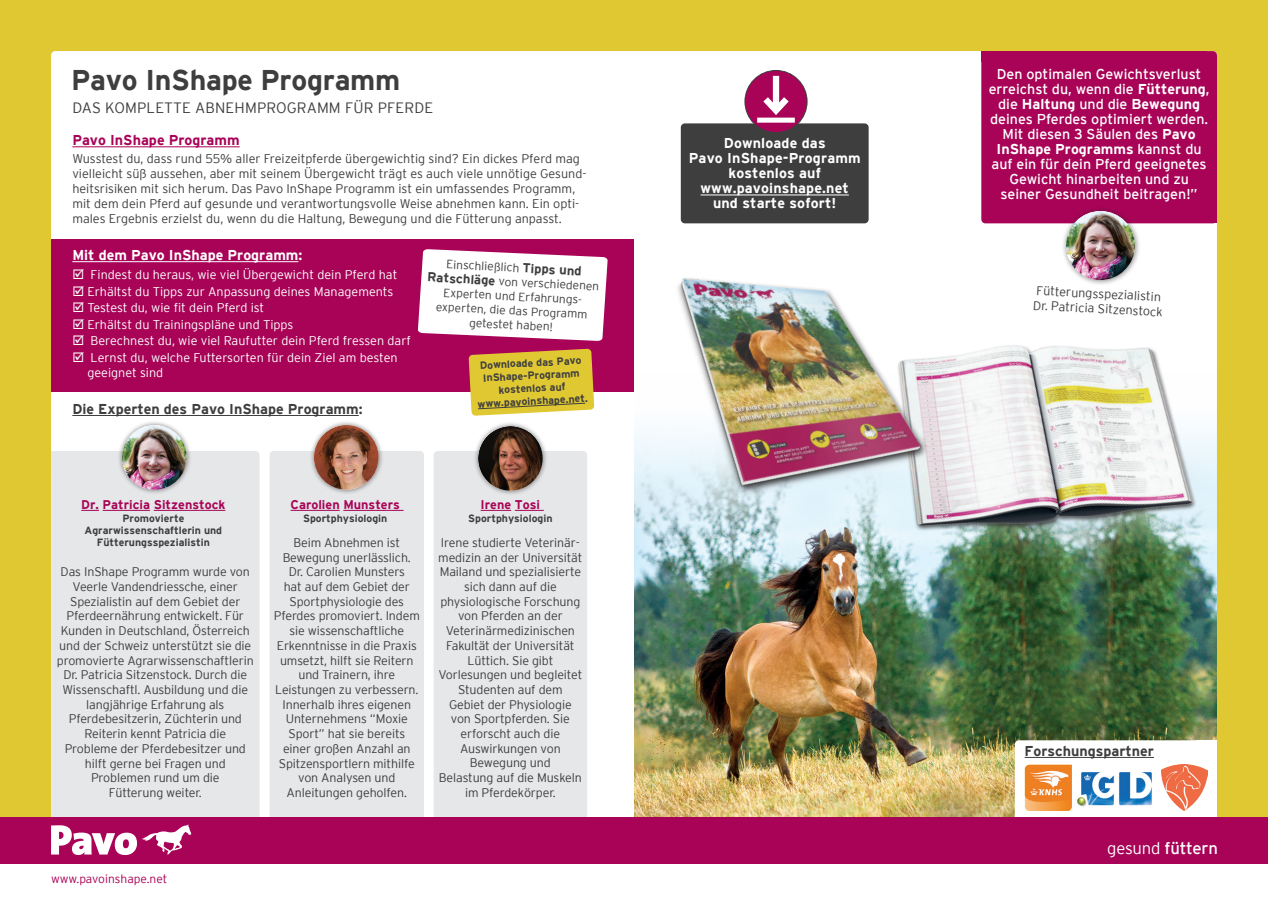
<style>
.page{position:relative;width:1268px;height:902px;background:#fff}
.page>*{position:absolute;margin:0;border:0;box-sizing:border-box;transform-origin:0 0}
.t1{font:700 28.5px "Interstate";letter-spacing:-.01em;color:#3e3e3f}
.t2{font:16.65px "Interstate";letter-spacing:-.01em;color:#fff}
.t3{font:300 15px "Interstate";letter-spacing:.01em;color:#3e3e3f}
.t4{font:14.25px/15px "Interstate";color:#fff;text-align:center}
.t5{font:700 14.25px/15px "Interstate";letter-spacing:.01em;color:#fff;text-align:center}
.t6{font:700 14.25px "Interstate";color:#3e3e3f}
.t7{font:700 14.25px "Interstate";color:#a80357}
.t8{font:300 12.6px/15px "Interstate";color:#3e3e3f}
.t9{font:300 12.6px/15px "Interstate";color:#fff}
.t10{font:700 12.6px "Interstate";color:#a80357}
.t11{font:300 12.45px/14.7px "Interstate";letter-spacing:-.01em;color:#3e3e3f;text-align:center}
.t12{font:300 12px/14.2px "Interstate";color:#3e3e3f;text-align:center}
.t13{font:300 12px "Interstate";color:#a80357}
.t14{font:700 10.5px/12.8px "Interstate";color:#3e3e3f;text-align:center}
.s1{font-weight:700;font-size:12.9px}
.s2{font-weight:700}
.s3{font-weight:300}
</style>
<div class="page">
<div style="left:0;top:0;width:1267px;height:820px;background:#e0c832"></div>
<div style="left:51px;top:51px;width:1165px;height:782px;background:#fff;border-radius:4px"></div>
<img style="left:634px;top:588px;width:582px;height:229px">
<div style="left:680px;top:123px;width:188px;height:100px;background:#3e3e3f;border-radius:4px"></div>
<div style="left:744px;top:70px;width:63px;height:63px;background:#a80357;border-radius:50%"></div>
<div style="left:744px;top:70px;width:63px;height:63px;border:1px solid #3e3e3f;border-radius:50%"></div>
<div style="left:772px;top:76px;width:7px;height:34px;background:#fff"></div>
<svg style="left:757px;top:90px;width:38px;height:30px"></svg>
<div style="left:757px;top:118px;width:37px;height:5px;background:#fff"></div>
<div style="left:981px;top:51px;width:235px;height:172px;background:#a80357;border-radius:4px"></div>
<div style="left:981px;top:51px;width:225px;height:11px;background:#a80357"></div>
<div style="left:1060px;top:206px;width:80px;height:80px;background:#231f20;opacity:.55"></div>
<img style="left:1065px;top:211px;width:69px;height:69px;border-radius:34px">
<img style="left:846px;top:268px;width:371px;height:345px">
<div style="left:51px;top:239px;width:583px;height:152px;background:#a80357"></div>
<img style="left:594px;top:185px;width:434px;height:403px">
<div style="left:51px;top:451px;width:208px;height:373px;background:#e6e7e9;border-radius:4px"></div>
<div style="left:269px;top:451px;width:155px;height:373px;background:#e6e7e9;border-radius:4px"></div>
<div style="left:433px;top:451px;width:154px;height:373px;background:#e6e7e9;border-radius:4px"></div>
<div style="left:1014px;top:740px;width:202px;height:80px;background:#fff;border-radius:4px"></div>
<div style="left:1195px;top:740px;width:21px;height:80px;background:#fff"></div>
<img style="left:1163px;top:764px;width:43px;height:46px">
<img style="left:1086px;top:769px;width:77px;height:37px">
<img style="left:1011px;top:764px;width:75px;height:46px">
<div style="left:0;top:817px;width:1267px;height:46px;background:#a80357"></div>
<svg style="left:51px;top:824px;width:140px;height:31px"></svg>
<hr style="left:1024px;top:757px;width:129px;height:1px;background:#3e3e3f">
<div style="left:51px;top:451px;width:37px;height:22px;background:#e6e7e9"></div>
<hr style="left:72px;top:146px;width:168px;height:1px;background:#a80357">
<hr style="left:72px;top:415px;width:287px;height:1px;background:#3e3e3f">
<div style="left:117px;top:420px;width:75px;height:75px;background:#231f20;opacity:.55"></div>
<img style="left:122px;top:425px;width:65px;height:64px;border-radius:32px">
<div style="left:309px;top:420px;width:75px;height:75px;background:#231f20;opacity:.55"></div>
<img style="left:314px;top:425px;width:64px;height:64px;border-radius:32px">
<div style="left:473px;top:421px;width:75px;height:75px;background:#231f20;opacity:.55"></div>
<img style="left:478px;top:426px;width:64px;height:64px;border-radius:32px">
<svg style="left:417px;top:249px;width:190px;height:92px;background:#f5e2eb"></svg>
<svg style="left:81px;top:510px;width:18px;height:1px"></svg>
<hr style="left:103px;top:510px;width:47px;height:1px;background:#a80357">
<hr style="left:154px;top:510px;width:71px;height:1px;background:#a80357">
<hr style="left:290px;top:510px;width:49px;height:1px;background:#a80357">
<hr style="left:343px;top:510px;width:60px;height:1px;background:#a80357">
<hr style="left:480px;top:510px;width:31px;height:1px;background:#a80357">
<svg style="left:515px;top:510px;width:28px;height:1px"></svg>
<svg style="left:468px;top:348px;width:126px;height:67px;background:#dbba3e"></svg>
<hr style="left:72px;top:261px;width:226px;height:1px;background:#fff">
<h1 class="t1" style="left:71px;top:64px;width:330px">Pavo InShape Programm</h1>
<p class="t3" style="left:72px;top:99px;width:362px">DAS KOMPLETTE ABNEHMPROGRAMM FÜR PFERDE</p>
<p class="t7" style="left:72px;top:132px;width:169px">Pavo InShape Programm</p>
<p class="t8" style="left:72px;top:151px;width:515px">Wusstest du, dass rund 55% aller Freizeitpferde übergewichtig sind? Ein dickes Pferd mag vielleicht süß aussehen, aber mit seinem Übergewicht trägt es auch viele unnötige Gesund&shy;heitsrisiken mit sich herum. Das Pavo InShape Programm ist ein umfassendes Programm, mit dem dein Pferd auf gesunde und verantwortungsvolle Weise abnehmen kann. Ein opti&shy;males Ergebnis erzielst du, wenn du die Haltung, Bewegung und die Fütterung anpasst.</p>
<p class="t5" style="left:72px;top:247px;width:231px">Mit dem Pavo InShape Programm:</p>
<p class="t9" style="left:72px;top:267px;width:326px">☑ Findest du heraus, wie viel Übergewicht dein Pferd hat</p>
<p class="t9" style="left:72px;top:284px;width:322px">☑ Erhältst du Tipps zur Anpassung deines Managements</p>
<p class="t9" style="left:72px;top:300px;width:193px">☑ Testest du, wie fit dein Pferd ist</p>
<p class="t9" style="left:72px;top:317px;width:222px">☑ Erhältst du Trainingspläne und Tipps</p>
<p class="t9" style="left:72px;top:333px;width:340px">☑ Berechnest du, wie viel Raufutter dein Pferd fressen darf</p>
<p class="t9" style="left:87px;top:350px;width:312px;text-indent:-15px">☑ Lernst du, welche Futtersorten für dein Ziel am besten geeignet sind</p>
<p class="t6" style="left:72px;top:401px;width:292px">Die Experten des Pavo InShape Programm:</p>
<p class="t12" style="left:428px;top:256px;width:174px;rotate:3deg">Einschließlich <span class="s1">Tipps und<br>Ratschläge</span> von verschiedenen<br>Experten und Erfahrungs&shy;experten, die das Programm getestet haben!</p>
<p class="t14" style="left:475px;top:359px;width:112px;rotate:-3deg">Downloade das Pavo<br>InShape-Programm kostenlos auf www.pavoinshape.net.</p>
<p class="t10" style="left:81px;top:497px;width:146px">Dr. Patricia Sitzenstock</p>
<p class="t14" style="left:84px;top:512px;width:139px;line-height:12px">Promovierte<br>Agrarwissenschaftlerin und<br>Fütterungsspezialistin</p>
<p class="t11" style="left:57px;top:564px;width:198px">Das InShape Programm wurde von<br>Veerle Vandendriessche, einer<br>Spezialistin auf dem Gebiet der<br>Pferdeernährung entwickelt. Für<br>Kunden in Deutschland, Österreich und der Schweiz unterstützt sie die promovierte Agrarwissenschaftlerin<br>Dr. Patricia Sitzenstock. Durch die<br>Wissenschaftl. Ausbildung und die langjährige Erfahrung als<br>Pferdebesitzerin, Züchterin und<br>Reiterin kennt Patricia die<br>Probleme der Pferdebesitzer und hilft gerne bei Fragen und<br>Problemen rund um die<br>Fütterung weiter.</p>
<p class="t10" style="left:290px;top:497px;width:111px">Carolien Munsters</p>
<p class="t14" style="left:303px;top:512px;width:86px">Sportphysiologin</p>
<p class="t10" style="left:480px;top:497px;width:61px">Irene Tosi</p>
<p class="t14" style="left:468px;top:512px;width:86px">Sportphysiologin</p>
<p class="t11" style="left:274px;top:535px;width:148px">Beim Abnehmen ist<br>Bewegung unerlässlich.<br>Dr. Carolien Munsters<br>hat auf dem Gebiet der<br>Sportphysiologie des<br>Pferdes promoviert. Indem sie wissenschaftliche<br>Erkenntnisse in die Praxis umsetzt, hilft sie Reitern und Trainern, ihre<br>Leistungen zu verbessern.<br>Innerhalb ihres eigenen<br>Unternehmens “Moxie<br>Sport” hat sie bereits einer großen Anzahl an<br>Spitzensportlern mithilfe von Analysen und<br>Anleitungen geholfen.</p>
<p class="t11" style="left:438px;top:535px;width:146px">Irene studierte Veterinär&shy;medizin an der Universität<br>Mailand und spezialisierte sich dann auf die physiologische Forschung von Pferden an der<br>Veterinärmedizinischen<br>Fakultät der Universität<br>Lüttich. Sie gibt<br>Vorlesungen und begleitet<br>Studenten auf dem<br>Gebiet der Physiologie von Sportpferden. Sie erforscht auch die<br>Auswirkungen von<br>Bewegung und<br>Belastung auf die Muskeln im Pferdekörper.</p>
<p class="t13" style="left:51px;top:871px;width:118px">www.pavoinshape.net</p>
<p class="t5" style="left:688px;top:135px;width:173px">Downloade das<br>Pavo InShape-Programm kostenlos auf www.pavoinshape.net und starte sofort!</p>
<p class="t4" style="left:988px;top:66px;width:222px">Den optimalen Gewichtsverlust erreichst du, wenn die <span class="s2">Fütterung</span>, die <span class="s2">Haltung</span> und die <span class="s2">Bewegung </span>deines Pferdes optimiert werden.<br>Mit diesen 3 Säulen des <span class="s2">Pavo<br>InShape Programms</span> kannst du auf ein für dein Pferd geeignetes<br>Gewicht hinarbeiten und zu seiner Gesundheit beitragen!”</p>
<p class="t8" style="left:1034px;top:282px;width:131px;rotate:3deg">Fütterungsspezialistin<br>Dr. Patricia Sitzenstock</p>
<p class="t6" style="left:1024px;top:742px;width:131px">Forschungspartner</p>
<h2 class="t2" style="left:1106px;top:838px;width:112px"><span class="s3">gesund</span> füttern</h2>
</div>
